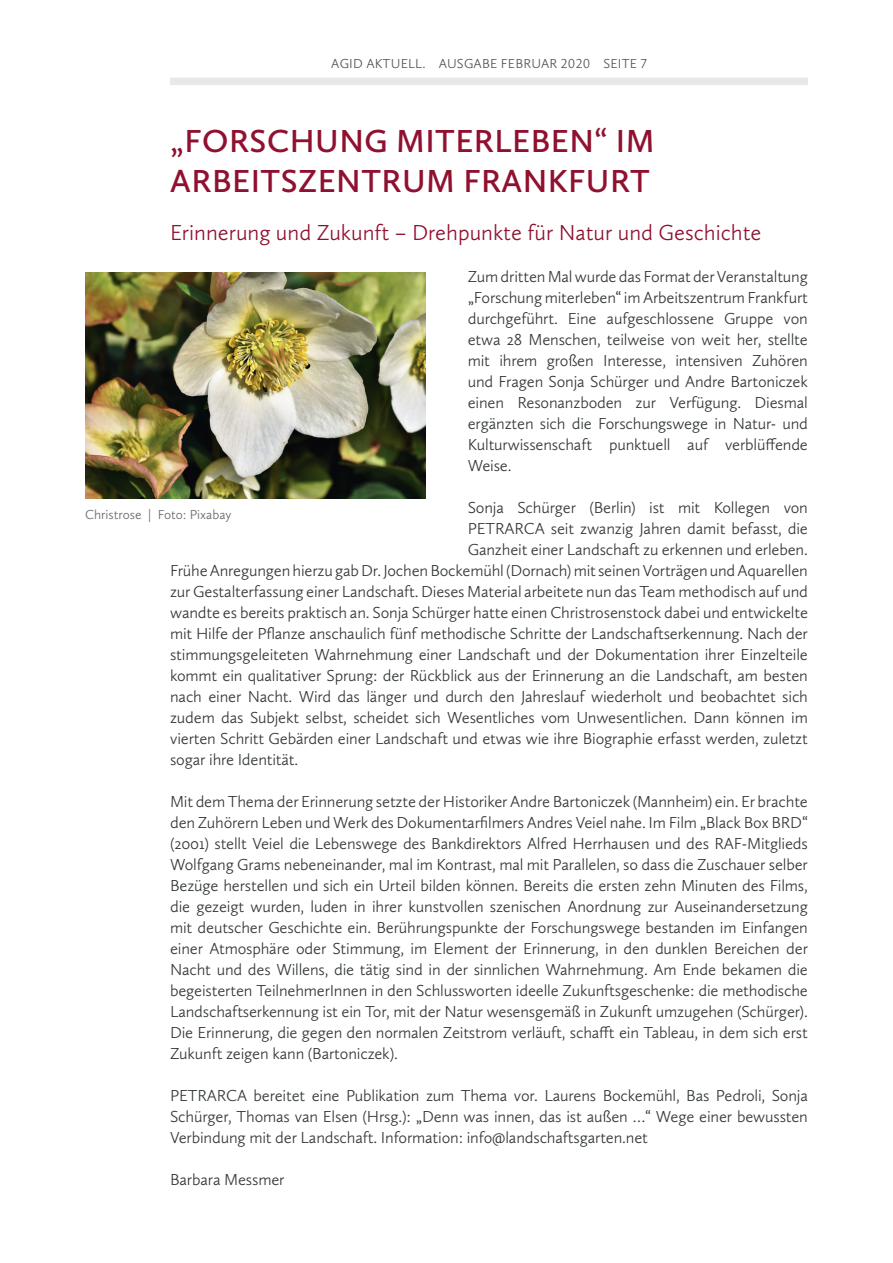
<style>
.page{position:relative;width:893px;height:1263px;background:#fff}
.page>*{position:absolute;margin:0;border:0;box-sizing:border-box;transform-origin:0 0}
.t1{font:600 33px/39.6px "Calluna Sans";letter-spacing:.015em;color:#90112f}
.t2{font:300 22.5px "Calluna Sans";color:#90112f}
.t3{font:300 16.5px/21px "Calluna Sans";letter-spacing:-.01em;color:#343839;text-align:justify}
.t4{font:300 13.5px "Calluna Sans";letter-spacing:.015em;color:#4f5152}
.t5{font:300 13.5px "Calluna Sans";color:#656869}
</style>
<div class="page">
<div style="left:170px;top:78px;width:638px;height:7px;background:#e6e9e8"></div>
<img style="left:85px;top:272px;width:340px;height:226px">
<p class="t4" style="left:331px;top:55px;width:317px">AGID AKTUELL. AUSGABE FEBRUAR 2020 SEITE 7</p>
<h1 class="t1" style="left:170px;top:121px;width:486px">„FORSCHUNG MITERLEBEN“ IM<br>ARBEITSZENTRUM FRANKFURT</h1>
<h2 class="t2" style="left:170px;top:219px;width:593px">Erinnerung und Zukunft – Drehpunkte für Natur und Geschichte</h2>
<p class="t3" style="left:468px;top:266px;width:342px">Zum dritten Mal wurde das Format der Veranstaltung „Forschung miterleben“ im Arbeitszentrum Frankfurt durchgeführt. Eine aufgeschlossene Gruppe von etwa 28 Menschen, teilweise von weit her, stellte mit ihrem großen Interesse, intensiven Zuhören und Fragen Sonja Schürger und Andre Bartoniczek einen Resonanzboden zur Verfügung. Diesmal ergänzten sich die Forschungswege in Natur- und Kulturwissenschaft punktuell auf verblüffende Weise.</p>
<p class="t3" style="left:468px;top:497px;width:342px">Sonja Schürger (Berlin) ist mit Kollegen von</p>
<p class="t3" style="left:468px;top:518px;width:342px">PETRARCA seit zwanzig Jahren damit befasst, die</p>
<p class="t3" style="left:468px;top:539px;width:342px">Ganzheit einer Landschaft zu erkennen und erleben.</p>
<p class="t3" style="left:170px;top:560px;width:639px">Frühe Anregungen hierzu gab Dr. Jochen Bockemühl (Dornach) mit seinen Vorträgen und Aquarellen</p>
<p class="t3" style="left:170px;top:581px;width:639px">zur Gestalterfassung einer Landschaft. Dieses Material arbeitete nun das Team methodisch auf und</p>
<p class="t3" style="left:170px;top:602px;width:639px">wandte es bereits praktisch an. Sonja Schürger hatte einen Christrosenstock dabei und entwickelte</p>
<p class="t3" style="left:170px;top:623px;width:639px">mit Hilfe der Pflanze anschaulich fünf methodische Schritte der Landschaftserkennung. Nach der</p>
<p class="t3" style="left:170px;top:644px;width:639px">stimmungsgeleiteten Wahrnehmung einer Landschaft und der Dokumentation ihrer Einzelteile</p>
<p class="t3" style="left:170px;top:665px;width:639px">kommt ein qualitativer Sprung: der Rückblick aus der Erinnerung an die Landschaft, am besten</p>
<p class="t3" style="left:170px;top:686px;width:639px">nach einer Nacht. Wird das länger und durch den Jahreslauf wiederholt und beobachtet sich</p>
<p class="t3" style="left:170px;top:707px;width:639px">zudem das Subjekt selbst, scheidet sich Wesentliches vom Unwesentlichen. Dann können im</p>
<p class="t3" style="left:170px;top:728px;width:639px">vierten Schritt Gebärden einer Landschaft und etwas wie ihre Biographie erfasst werden, zuletzt</p>
<p class="t3" style="left:170px;top:749px;width:130px">sogar ihre Identität.</p>
<p class="t3" style="left:170px;top:791px;width:639px">Mit dem Thema der Erinnerung setzte der Historiker Andre Bartoniczek (Mannheim) ein. Er brachte den Zuhörern Leben und Werk des Dokumentarfilmers Andres Veiel nahe. Im Film „Black Box BRD“ (2001) stellt Veiel die Lebenswege des Bankdirektors Alfred Herrhausen und des RAF-Mitglieds Wolfgang Grams nebeneinander, mal im Kontrast, mal mit Parallelen, so dass die Zuschauer selber Bezüge herstellen und sich ein Urteil bilden können. Bereits die ersten zehn Minuten des Films, die gezeigt wurden, luden in ihrer kunstvollen szenischen Anordnung zur Auseinandersetzung mit deutscher Geschichte ein. Berührungspunkte der Forschungswege bestanden im Einfangen einer Atmosphäre oder Stimmung, im Element der Erinnerung, in den dunklen Bereichen der Nacht und des Willens, die tätig sind in der sinnlichen Wahrnehmung. Am Ende bekamen die begeisterten TeilnehmerInnen in den Schlussworten ideelle Zukunftsgeschenke: die methodische Landschaftserkennung ist ein Tor, mit der Natur wesensgemäß in Zukunft umzugehen (Schürger).<br>Die Erinnerung, die gegen den normalen Zeitstrom verläuft, schafft ein Tableau, in dem sich erst Zukunft zeigen kann (Bartoniczek).</p>
<p class="t3" style="left:170px;top:1085px;width:639px">PETRARCA bereitet eine Publikation zum Thema vor. Laurens Bockemühl, Bas Pedroli, Sonja Schürger, Thomas van Elsen (Hrsg.): „Denn was innen, das ist außen …“ Wege einer bewussten Verbindung mit der Landschaft. Information: info@landschaftsgarten.net</p>
<p class="t3" style="left:170px;top:1169px;width:116px">Barbara Messmer</p>
<p class="t5" style="left:85px;top:506px;width:148px">Christrose | Foto: Pixabay</p>
</div>
